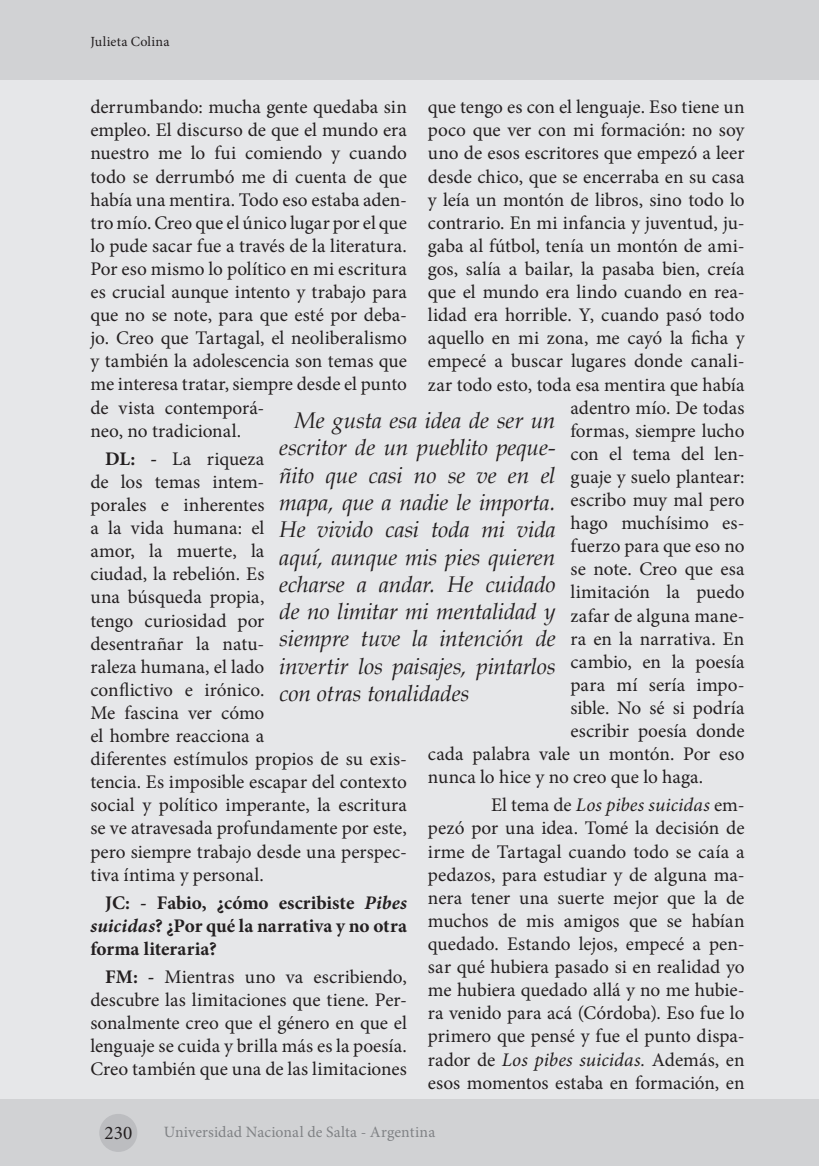
<style>
.page{position:relative;width:819px;height:1166px;background:#fff}
.page>*{position:absolute;margin:0;border:0;box-sizing:border-box;transform-origin:0 0}
.t1{font:italic 22.75px/27.3px "Book Antiqua";letter-spacing:-.01em;color:#231f20;text-align:justify}
.t2{font:19.25px/23.1px "Minion Pro";color:#231f20}
.t3{font:700 19.25px/23.1px "Minion Pro";color:#231f20;text-align:justify}
.t4{font:15.75px "Minion Pro";letter-spacing:.005em;color:#808285}
.t5{font:14px "Minion Pro";letter-spacing:.025em;color:#231f20}
.s1{font-weight:700}
.s2{font-style:italic}
</style>
<div class="page">
<div style="left:0;top:79px;width:819px;height:1027px;background:#e6e7e9"></div>
<div style="left:0;top:1099px;width:819px;height:67px;background:#d1d2d4"></div>
<div style="left:99px;top:1114px;width:38px;height:38px;background:#bcbdc0;border-radius:50%"></div>
<div style="left:0;top:0;width:819px;height:79px;background:#d1d2d4"></div>
<p class="t5" style="left:90px;top:33px;width:81px">Julieta Colina</p>
<p class="t2" style="left:90px;top:96px;width:318px">derrumbando: mucha gente quedaba sin empleo. El discurso de que el mundo era nuestro me lo fui comiendo y cuando todo se derrumbó me di cuenta de que había una mentira. Todo eso estaba aden&shy;tro mío. Creo que el único lugar por el que lo pude sacar fue a través de la literatura.<br>Por eso mismo lo político en mi escritura es crucial aunque intento y trabajo para que no se note, para que esté por deba&shy;jo. Creo que Tartagal, el neoliberalismo y también la adolescencia son temas que me interesa tratar, siempre desde el punto de vista contemporá-<br>neo, no tradicional.</p>
<p class="t2" style="left:90px;top:447px;width:318px;text-indent:15px"><span class="s1">DL: -</span> La riqueza<br>de los temas intem-<br>porales e inherentes<br>a la vida humana: el<br>amor, la muerte, la<br>ciudad, la rebelión. Es<br>una búsqueda propia,<br>tengo curiosidad por<br>desentrañar la natu-<br>raleza humana, el lado<br>conflictivo e irónico.<br>Me fascina ver cómo<br>el hombre reacciona a<br>diferentes estímulos propios de su exis&shy;tencia. Es imposible escapar del contexto social y político imperante, la escritura se ve atravesada profundamente por este, pero siempre trabajo desde una perspec&shy;tiva íntima y personal.</p>
<p class="t3" style="left:90px;top:891px;width:318px;text-indent:15px">JC: - Fabio, ¿cómo escribiste <span class="s2">Pibes suicidas</span>? ¿Por qué la narrativa y no otra forma literaria?</p>
<p class="t2" style="left:90px;top:965px;width:318px;text-align:justify;text-indent:15px"><span class="s1">FM: -</span> Mientras uno va escribiendo, descubre las limitaciones que tiene. Per&shy;sonalmente creo que el género en que el lenguaje se cuida y brilla más es la poesía.<br>Creo también que una de las limitaciones</p>
<p class="t2" style="left:428px;top:96px;width:318px">que tengo es con el lenguaje. Eso tiene un</p>
<p class="t2" style="left:428px;top:119px;width:318px">poco que ver con mi formación: no soy</p>
<p class="t2" style="left:428px;top:142px;width:318px">uno de esos escritores que empezó a leer</p>
<p class="t2" style="left:428px;top:165px;width:318px">desde chico, que se encerraba en su casa</p>
<p class="t2" style="left:428px;top:188px;width:318px">y leía un montón de libros, sino todo lo</p>
<p class="t2" style="left:428px;top:211px;width:318px">contrario. En mi infancia y juventud, ju-</p>
<p class="t2" style="left:428px;top:234px;width:318px">gaba al fútbol, tenía un montón de ami-</p>
<p class="t2" style="left:428px;top:257px;width:318px">gos, salía a bailar, la pasaba bien, creía</p>
<p class="t2" style="left:428px;top:280px;width:318px">que el mundo era lindo cuando en rea-</p>
<p class="t2" style="left:428px;top:304px;width:318px">lidad era horrible. Y, cuando pasó todo</p>
<p class="t2" style="left:428px;top:327px;width:318px">aquello en mi zona, me cayó la ficha y</p>
<p class="t2" style="left:428px;top:350px;width:318px">empecé a buscar lugares donde canali-</p>
<p class="t2" style="left:428px;top:373px;width:318px">zar todo esto, toda esa mentira que había</p>
<p class="t2" style="left:570px;top:396px;width:175px">adentro mío. De todas</p>
<p class="t2" style="left:570px;top:419px;width:175px">formas, siempre lucho</p>
<p class="t2" style="left:570px;top:442px;width:175px">con el tema del len-</p>
<p class="t2" style="left:570px;top:465px;width:175px">guaje y suelo plantear:</p>
<p class="t2" style="left:570px;top:488px;width:175px">escribo muy mal pero</p>
<p class="t2" style="left:570px;top:511px;width:175px">hago muchísimo es-</p>
<p class="t2" style="left:570px;top:535px;width:175px">fuerzo para que eso no</p>
<p class="t2" style="left:570px;top:558px;width:175px">se note. Creo que esa</p>
<p class="t2" style="left:570px;top:581px;width:175px">limitación la puedo</p>
<p class="t2" style="left:570px;top:604px;width:175px">zafar de alguna mane-</p>
<p class="t2" style="left:570px;top:627px;width:175px">ra en la narrativa. En</p>
<p class="t2" style="left:570px;top:650px;width:175px">cambio, en la poesía</p>
<p class="t2" style="left:570px;top:673px;width:175px">para mí sería impo-</p>
<p class="t2" style="left:570px;top:696px;width:175px">sible. No sé si podría</p>
<p class="t2" style="left:570px;top:719px;width:175px">escribir poesía donde</p>
<p class="t2" style="left:428px;top:742px;width:318px">cada palabra vale un montón. Por eso</p>
<p class="t2" style="left:428px;top:766px;width:277px">nunca lo hice y no creo que lo haga.</p>
<p class="t2" style="left:428px;top:794px;width:318px;text-align:justify;text-indent:63px">El tema de <span class="s2">Los pibes suicidas</span> em&shy;pezó por una idea. Tomé la decisión de irme de Tartagal cuando todo se caía a pedazos, para estudiar y de alguna ma&shy;nera tener una suerte mejor que la de muchos de mis amigos que se habían quedado. Estando lejos, empecé a pen&shy;sar qué hubiera pasado si en realidad yo me hubiera quedado allá y no me hubie&shy;ra venido para acá (Córdoba). Eso fue lo primero que pensé y fue el punto dispa&shy;rador de <span class="s2">Los pibes suicidas.</span> Además, en esos momentos estaba en formación, en</p>
<p class="t1" style="left:279px;top:406px;width:278px;text-indent:15px">Me gusta esa idea de ser un escritor de un pueblito peque&shy;ñito que casi no se ve en el mapa, que a nadie le importa.<br>He vivido casi toda mi vida aquí, aunque mis pies quieren echarse a andar. He cuidado de no limitar mi mentalidad y siempre tuve la intención de invertir los paisajes, pintarlos con otras tonalidades</p>
<p class="t2" style="left:104px;top:1121px;width:29px">230</p>
<p class="t4" style="left:164px;top:1122px;width:273px">Universidad Nacional de Salta - Argentina</p>
</div>
